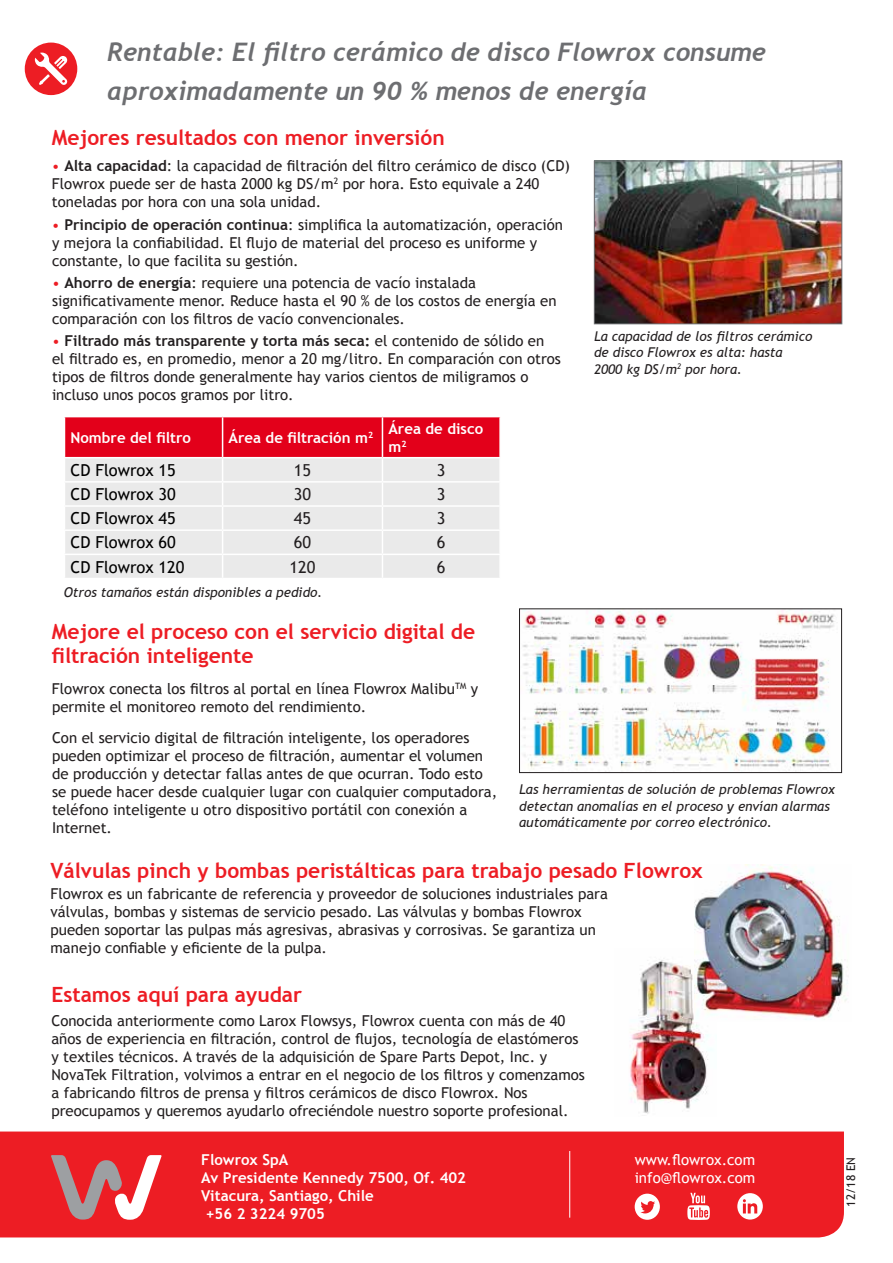
<style>
.page{position:relative;width:893px;height:1263px;background:#fff}
.page>*{position:absolute;margin:0;border:0;box-sizing:border-box;transform-origin:0 0}
.t1{font:italic 700 25.5px/39px "Trebuchet";color:#6d6e71}
.t2{font:700 21px/24px "Trebuchet MS";color:#ed1d24}
.t3{font:16.5px "Trebuchet MS";color:#000}
.t4{font:16.5px "Trebuchet MS";color:#231f20}
.t5{font:15px/18px "Trebuchet MS";color:#231f20}
.t6{font:700 15px "Trebuchet MS";color:#fff}
.t7{font:15px/18px "Trebuchet MS";color:#fff}
.t8{font:italic 13.5px/16.5px "Trebuchet MS";color:#231f20}
.t9{font:12px "Trebuchet MS";color:#231f20}
.s1{color:#ed1d24}
.s2{font-weight:700}
</style>
<div class="page">
<div style="left:0;top:1131px;width:844px;height:106px;background:#ed1d24"></div>
<div style="left:25px;top:43px;width:52px;height:52px;background:#ed1d24;border-radius:50%"></div>
<svg style="left:35px;top:53px;width:32px;height:32px"></svg>
<svg style="left:51px;top:1155px;width:111px;height:65px;background:#da6368"></svg>
<hr style="left:569px;top:1151px;width:1px;height:66px;background:#fff">
<svg style="left:635px;top:1194px;width:25px;height:26px"></svg>
<svg style="left:737px;top:1193px;width:26px;height:26px"></svg>
<svg style="left:743px;top:1199px;width:14px;height:14px"></svg>
<svg style="left:687px;top:1193px;width:23px;height:27px"></svg>
<img style="left:630px;top:951px;width:82px;height:163px">
<img style="left:695px;top:864px;width:153px;height:158px">
<img style="left:522px;top:610px;width:313px;height:161px">
<div style="left:519px;top:608px;width:323px;height:165px;border:1px solid #231f20"></div>
<img style="left:596px;top:163px;width:244px;height:159px">
<div style="left:594px;top:161px;width:248px;height:163px;border:1px solid #6d6e71"></div>
<svg style="left:65px;top:417px;width:434px;height:161px;background:#e9b1b7"></svg>
<hr style="left:222px;top:417px;width:1px;height:40px;background:#fff">
<hr style="left:382px;top:417px;width:1px;height:40px;background:#fff">
<hr style="left:64px;top:457px;width:159px;height:1px;background:#fff">
<hr style="left:223px;top:457px;width:159px;height:1px;background:#fff">
<hr style="left:382px;top:457px;width:119px;height:1px;background:#fff">
<h1 class="t1" style="left:107px;top:33px;width:660px">Rentable: El filtro cerámico de disco Flowrox consume aproximadamente un 90 % menos de energía</h1>
<h2 class="t2" style="left:52px;top:125px;width:394px">Mejores resultados con menor inversión</h2>
<p class="t5" style="left:52px;top:157px;width:520px"><span class="s1">•</span> <span class="s2">Alta capacidad</span>: la capacidad de filtración del filtro cerámico de disco (CD)<br>Flowrox puede ser de hasta 2000 kg DS/m<sup>2</sup> por hora. Esto equivale a 240 toneladas por hora con una sola unidad.</p>
<p class="t5" style="left:52px;top:215px;width:513px"><span class="s1">•</span> <span class="s2">Principio de operación continua</span>: simplifica la automatización, operación y mejora la confiabilidad. El flujo de material del proceso es uniforme y constante, lo que facilita su gestión.</p>
<p class="t5" style="left:52px;top:273px;width:506px"><span class="s1">•</span> <span class="s2">Ahorro de energía</span>: requiere una potencia de vacío instalada significativamente menor. Reduce hasta el 90 % de los costos de energía en comparación con los filtros de vacío convencionales.</p>
<p class="t5" style="left:52px;top:332px;width:510px"><span class="s1">•</span> <span class="s2">Filtrado más transparente y torta más seca:</span> el contenido de sólido en<br>el filtrado es, en promedio, menor a 20 mg/litro. En comparación con otros tipos de filtros donde generalmente hay varios cientos de miligramos o incluso unos pocos gramos por litro.</p>
<p class="t6" style="left:70px;top:428px;width:122px">Nombre del filtro</p>
<p class="t6" style="left:229px;top:428px;width:256px">Área de filtración m<sup>2</sup> Área de disco</p>
<p class="t6" style="left:388px;top:437px;width:20px">m<sup>2</sup></p>
<p class="t3" style="left:70px;top:460px;width:107px">CD Flowrox 15</p>
<p class="t4" style="left:294px;top:460px;width:19px">15</p>
<p class="t4" style="left:437px;top:460px;width:10px">3</p>
<p class="t3" style="left:70px;top:484px;width:107px">CD Flowrox 30</p>
<p class="t4" style="left:294px;top:484px;width:19px">30</p>
<p class="t4" style="left:437px;top:484px;width:10px">3</p>
<p class="t3" style="left:70px;top:508px;width:107px">CD Flowrox 45</p>
<p class="t4" style="left:294px;top:508px;width:19px">45</p>
<p class="t4" style="left:437px;top:508px;width:10px">3</p>
<p class="t3" style="left:70px;top:532px;width:107px">CD Flowrox 60</p>
<p class="t4" style="left:294px;top:532px;width:19px">60</p>
<p class="t4" style="left:437px;top:532px;width:10px">6</p>
<p class="t3" style="left:70px;top:556px;width:116px">CD Flowrox 120</p>
<p class="t4" style="left:290px;top:556px;width:27px">120</p>
<p class="t4" style="left:437px;top:556px;width:10px">6</p>
<p class="t8" style="left:64px;top:584px;width:260px">Otros tamaños están disponibles a pedido.</p>
<p class="t8" style="left:594px;top:328px;width:220px">La capacidad de los filtros cerámico de disco Flowrox es alta: hasta<br>2000 kg DS/m<sup>2</sup> por hora.</p>
<h2 class="t2" style="left:52px;top:620px;width:425px">Mejore el proceso con el servicio digital de filtración inteligente</h2>
<p class="t5" style="left:52px;top:679px;width:428px">Flowrox conecta los filtros al portal en línea Flowrox Malibu<sup>TM</sup> y permite el monitoreo remoto del rendimiento.</p>
<p class="t5" style="left:52px;top:728px;width:447px">Con el servicio digital de filtración inteligente, los operadores pueden optimizar el proceso de filtración, aumentar el volumen de producción y detectar fallas antes de que ocurran. Todo esto se puede hacer desde cualquier lugar con cualquier computadora, teléfono inteligente u otro dispositivo portátil con conexión a Internet.</p>
<p class="t8" style="left:519px;top:781px;width:317px">Las herramientas de solución de problemas Flowrox detectan anomalías en el proceso y envían alarmas automáticamente por correo electrónico.</p>
<h2 class="t2" style="left:50px;top:858px;width:654px">Válvulas pinch y bombas peristálticas para trabajo pesado Flowrox</h2>
<p class="t5" style="left:50px;top:884px;width:559px">Flowrox es un fabricante de referencia y proveedor de soluciones industriales para válvulas, bombas y sistemas de servicio pesado. Las válvulas y bombas Flowrox pueden soportar las pulpas más agresivas, abrasivas y corrosivas. Se garantiza un manejo confiable y eficiente de la pulpa.</p>
<h2 class="t2" style="left:51px;top:982px;width:252px">Estamos aquí para ayudar</h2>
<p class="t5" style="left:51px;top:1011px;width:535px">Conocida anteriormente como Larox Flowsys, Flowrox cuenta con más de 40 años de experiencia en filtración, control de flujos, tecnología de elastómeros y textiles técnicos. A través de la adquisición de Spare Parts Depot, Inc. y NovaTek Filtration, volvimos a entrar en el negocio de los filtros y comenzamos a fabricando filtros de prensa y filtros cerámicos de disco Flowrox. Nos preocupamos y queremos ayudarlo ofreciéndole nuestro soporte profesional.</p>
<p class="t6" style="left:201px;top:1150px;width:89px">Flowrox SpA</p>
<p class="t6" style="left:201px;top:1168px;width:266px">Av Presidente Kennedy 7500, Of. 402</p>
<p class="t6" style="left:201px;top:1186px;width:174px">Vitacura, Santiago, Chile</p>
<p class="t6" style="left:206px;top:1204px;width:121px">+56 2 3224 9705</p>
<p class="t7" style="left:635px;top:1151px;width:122px">www.flowrox.com info@flowrox.com</p>
<p class="t9" style="left:843px;top:1206px;width:51px;rotate:-90deg">12/18 EN</p>
</div>
